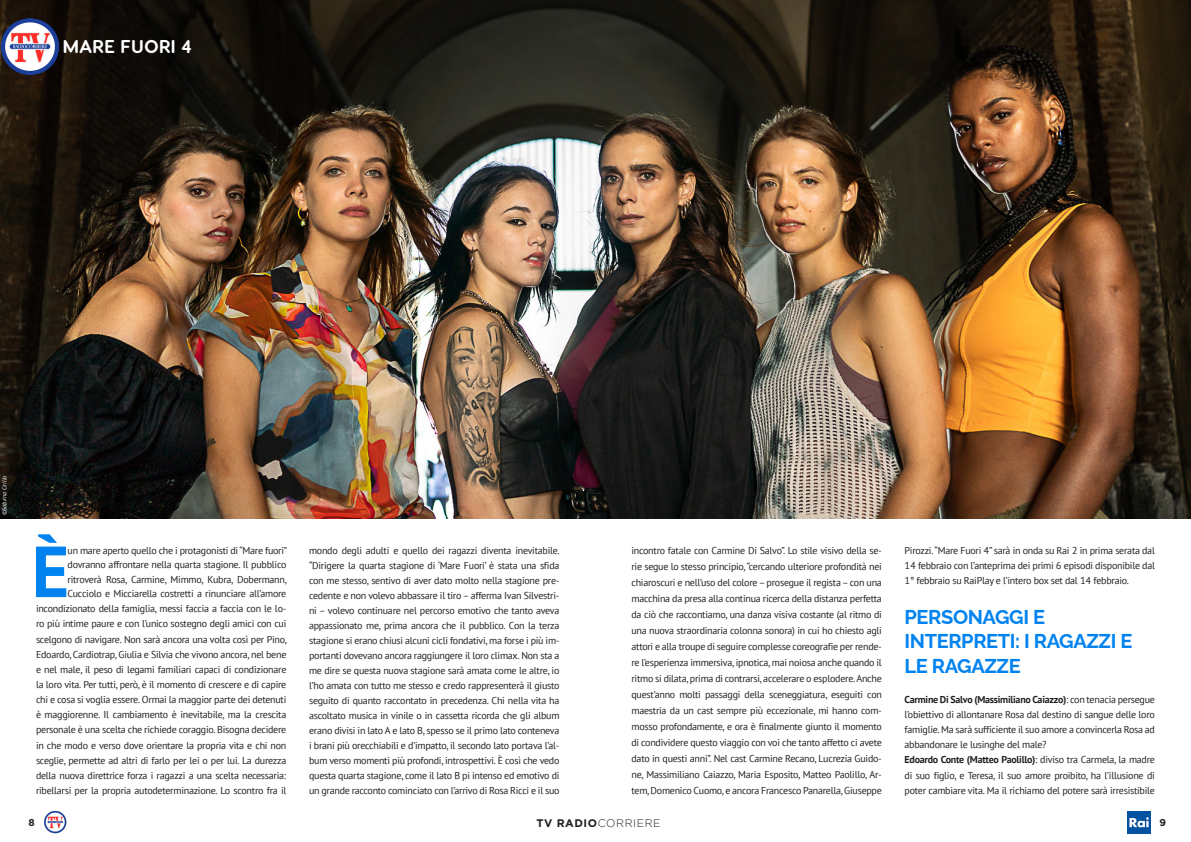
<style>
.page{position:relative;width:1191px;height:842px;background:#fff}
.page>*{position:absolute;margin:0;border:0;box-sizing:border-box;transform-origin:0 0}
.t1{font:700 72.1px "PT Sans";color:#0083ef}
.t2{font:700 20px/24.5px "Raleway";letter-spacing:-.02em;color:#0083ef}
.t3{font:700 18.6px "Visby Round CF";letter-spacing:.01em;color:#fff}
.t4{font:300 11px "Gotham";letter-spacing:.05em;color:#231f20}
.t5{font:10px/15px "PT Sans";letter-spacing:-.025em;color:#231f20;text-align:justify}
.t6{font:700 10px "Gotham";color:#231f20}
.t7{font:italic 6px "PT Sans";color:#fff}
.s1{font-weight:700}
</style>
<div class="page">
<img style="left:44px;top:811px;width:22px;height:23px">
<img style="left:1127px;top:811px;width:23px;height:23px">
<img style="left:0;top:0;width:1191px;height:519px">
<img style="left:0;top:17px;width:60px;height:60px">
<h3 class="t3" style="left:63px;top:34px;width:131px">MARE FUORI 4</h3>
<p class="t7" style="left:1px;top:515px;width:41px;rotate:-90deg">©Sabrina Cirillo</p>
<h1 class="t1" style="left:32px;top:524px;width:39px">È</h1>
<p class="t5" style="left:36px;top:542px;width:253px;text-align:right">un mare aperto quello che i protagonisti di “Mare fuori” dovranno affrontare nella quarta stagione. Il pubblico ritroverà Rosa, Carmine, Mimmo, Kubra, Dobermann, Cucciolo e Micciarella costretti a rinunciare all’amore incondizionato della famiglia, messi faccia a faccia con le lo&shy;ro più intime paure e con l’unico sostegno degli amici con cui scelgono di navigare. Non sarà ancora una volta così per Pino, Edoardo, Cardiotrap, Giulia e Silvia che vivono ancora, nel bene e nel male, il peso di legami familiari capaci di condizionare la loro vita. Per tutti, però, è il momento di crescere e di capire chi e cosa si voglia essere. Ormai la maggior parte dei detenuti è maggiorenne. Il cambiamento è inevitabile, ma la crescita personale è una scelta che richiede coraggio. Bisogna decidere in che modo e verso dove orientare la propria vita e chi non sceglie, permette ad altri di farlo per lei o per lui. La durezza della nuova direttrice forza i ragazzi a una scelta necessaria: ribellarsi per la propria autodeterminazione. Lo scontro fra il</p>
<p class="t5" style="left:309px;top:542px;width:252px">mondo degli adulti e quello dei ragazzi diventa inevitabile. “Dirigere la quarta stagione di ‘Mare Fuori’ è stata una sfida con me stesso, sentivo di aver dato molto nella stagione pre&shy;cedente e non volevo abbassare il tiro – afferma Ivan Silvestri&shy;ni – volevo continuare nel percorso emotivo che tanto aveva appassionato me, prima ancora che il pubblico. Con la terza stagione si erano chiusi alcuni cicli fondativi, ma forse i più im&shy;portanti dovevano ancora raggiungere il loro climax. Non sta a me dire se questa nuova stagione sarà amata come le altre, io l’ho amata con tutto me stesso e credo rappresenterà il giusto seguito di quanto raccontato in precedenza. Chi nella vita ha ascoltato musica in vinile o in cassetta ricorda che gli album erano divisi in lato A e lato B, spesso se il primo lato conteneva i brani più orecchiabili e d’impatto, il secondo lato portava l’al&shy;bum verso momenti più profondi, introspettivi. È così che vedo questa quarta stagione, come il lato B pi intenso ed emotivo di un grande racconto cominciato con l’arrivo di Rosa Ricci e il suo</p>
<p class="t5" style="left:631px;top:542px;width:252px;line-height:16px">incontro fatale con Carmine Di Salvo”. Lo stile visivo della se&shy;rie segue lo stesso principio, “cercando ulteriore profondità nei chiaroscuri e nell’uso del colore – prosegue il regista – con una macchina da presa alla continua ricerca della distanza perfetta da ciò che raccontiamo, una danza visiva costante (al ritmo di una nuova straordinaria colonna sonora) in cui ho chiesto agli attori e alla troupe di seguire complesse coreografie per rende&shy;re l’esperienza immersiva, ipnotica, mai noiosa anche quando il ritmo si dilata, prima di contrarsi, accelerare o esplodere. Anche quest’anno molti passaggi della sceneggiatura, eseguiti con maestria da un cast sempre più eccezionale, mi hanno com&shy;mosso profondamente, e ora è finalmente giunto il momento di condividere questo viaggio con voi che tanto affetto ci avete dato in questi anni”. Nel cast Carmine Recano, Lucrezia Guido&shy;ne, Massimiliano Caiazzo, Maria Esposito, Matteo Paolillo, Ar&shy;tem, Domenico Cuomo, e ancora Francesco Panarella, Giuseppe</p>
<p class="t5" style="left:904px;top:542px;width:252px">Pirozzi. “Mare Fuori 4” sarà in onda su Rai 2 in prima serata dal 14 febbraio con l’anteprima dei primi 6 episodi disponibile dal 1° febbraio su RaiPlay e l’intero box set dal 14 febbraio.</p>
<h2 class="t2" style="left:904px;top:602px;width:229px">PERSONAGGI E<br>INTERPRETI: I RAGAZZI E<br>LE RAGAZZE</h2>
<p class="t5" style="left:904px;top:692px;width:252px;text-align:left"><span class="s1">Carmine Di Salvo (Massimiliano Caiazzo)</span>: con tenacia persegue l’obiettivo di allontanare Rosa dal destino di sangue delle loro famiglie. Ma sarà sufficiente il suo amore a convincerla Rosa ad abbandonare le lusinghe del male?<br><span class="s1">Edoardo Conte (Matteo Paolillo)</span>: diviso tra Carmela, la madre di suo figlio, e Teresa, il suo amore proibito, ha l’illusione di poter cambiare vita. Ma il richiamo del potere sarà irresistibile</p>
<p class="t6" style="left:28px;top:816px;width:8px">8</p>
<p class="t4" style="left:536px;top:817px;width:126px"><span class="s1">TV RADIO</span>CORRIERE</p>
<p class="t6" style="left:1159px;top:816px;width:8px">9</p>
</div>
